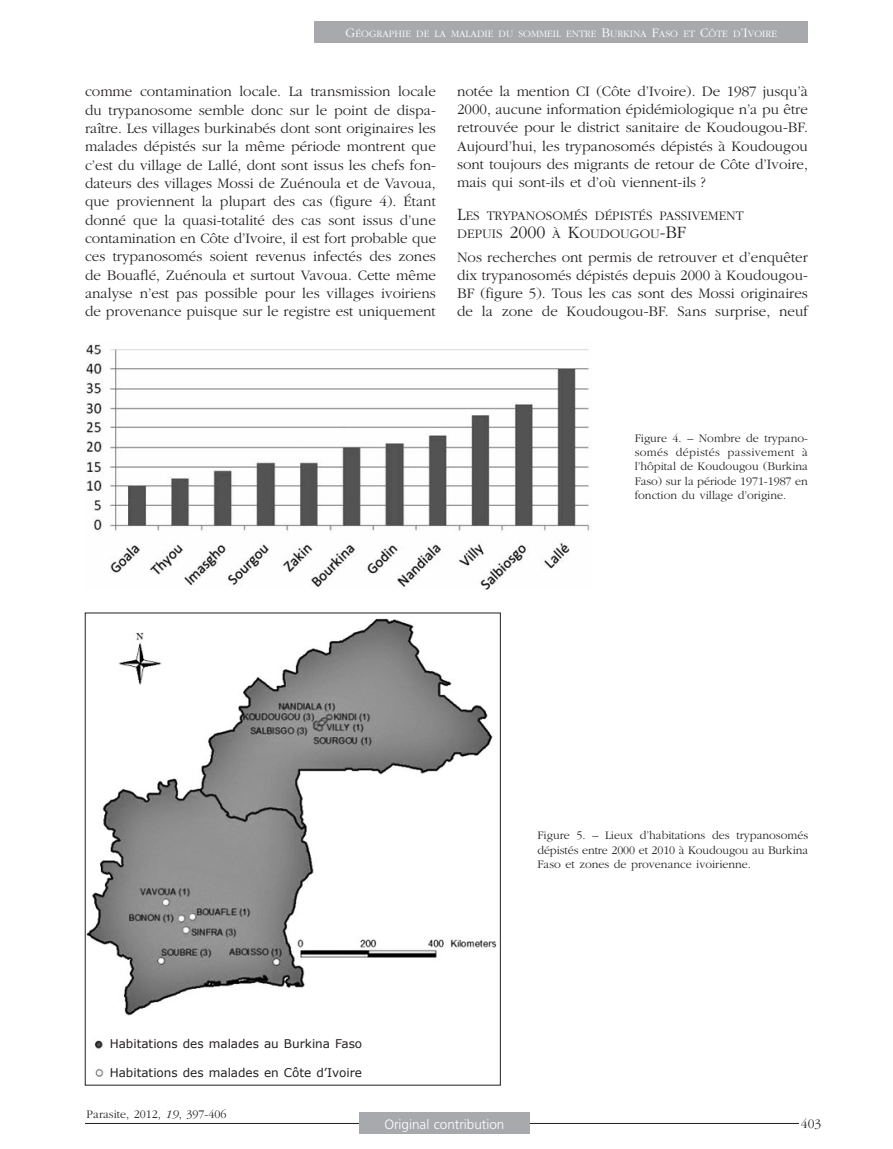
<style>
.page{position:relative;width:893px;height:1149px;background:#fff}
.page>*{position:absolute;margin:0;border:0;box-sizing:border-box;transform-origin:0 0}
.t1{font:300 15px/18.3px "Garamond";color:#231f20;text-align:justify}
.t2{font:300 13.5px/18px "Garamond";color:#231f20}
.t3{font:300 13.5px "Frutiger";color:#fff}
.t4{font:300 12px/14.4px "Garamond";color:#231f20;text-align:justify}
.t5{font:12px "Verdana";color:#231f20}
.t6{font:300 10.2px "Garamond";color:#fff}
.s1{font-size:13.5px}
.s2{font-size:18px}
.s3{font-style:italic}
</style>
<div class="page">
<div style="left:315px;top:21px;width:493px;height:22px;background:#a8a9ad"></div>
<hr style="left:85px;top:1122px;width:723px;height:1px;background:#231f20">
<div style="left:799px;top:1106px;width:30px;height:23px;background:#fff"></div>
<div style="left:359px;top:1112px;width:170px;height:21px;background:#a8a9ad"></div>
<img style="left:86px;top:344px;width:504px;height:245px">
<img style="left:87px;top:618px;width:410px;height:459px">
<p class="t6" style="left:346px;top:28px;width:433px"><span class="s1">G</span>ÉOGRAPHIE DE LA MALADIE DU SOMMEIL ENTRE <span class="s1">B</span>URKINA <span class="s1">F</span>ASO ET <span class="s1">C</span>ÔTE D<span class="s1">’I</span>VOIRE</p>
<p class="t1" style="left:85px;top:83px;width:353px">comme contamination locale. La transmission locale du trypanosome semble donc sur le point de dispa&shy;raître. Les villages burkinabés dont sont originaires les malades dépistés sur la même période montrent que c’est du village de Lallé, dont sont issus les chefs fon&shy;dateurs des villages Mossi de Zuénoula et de Vavoua, que proviennent la plupart des cas (figure 4). Étant donné que la quasi-totalité des cas sont issus d’une contamination en Côte d’Ivoire, il est fort probable que ces trypanosomés soient revenus infectés des zones de Bouaflé, Zuénoula et surtout Vavoua. Cette même analyse n’est pas possible pour les villages ivoiriens de provenance puisque sur le registre est uniquement</p>
<p class="t1" style="left:457px;top:83px;width:352px">notée la mention CI (Côte d’Ivoire). De 1987 jusqu’à 2000, aucune information épidémiologique n’a pu être retrouvée pour le district sanitaire de Koudougou-BF.<br>Aujourd’hui, les trypanosomés dépistés à Koudougou sont toujours des migrants de retour de Côte d’Ivoire, mais qui sont-ils et d’où viennent-ils ?</p>
<p class="t2" style="left:457px;top:206px;width:288px"><span class="s2">L</span>ES TRYPANOSOMÉS DÉPISTÉS PASSIVEMENT<br>DEPUIS <span class="s2">2000</span> À <span class="s2">K</span>OUDOUGOU<span class="s2">-BF</span></p>
<p class="t1" style="left:457px;top:248px;width:352px">Nos recherches ont permis de retrouver et d’enquêter dix trypanosomés dépistés depuis 2000 à Koudougou-BF (figure 5). Tous les cas sont des Mossi originaires de la zone de Koudougou-BF. Sans surprise, neuf</p>
<p class="t4" style="left:635px;top:431px;width:175px">Figure 4. – Nombre de trypano&shy;somés dépistés passivement à l’hôpital de Koudougou (Burkina Faso) sur la période 1971-1987 en fonction du village d’origine.</p>
<p class="t4" style="left:537px;top:828px;width:272px">Figure 5. – Lieux d’habitations des trypanosomés dépistés entre 2000 et 2010 à Koudougou au Burkina Faso et zones de provenance ivoirienne.</p>
<p class="t5" style="left:110px;top:1035px;width:254px">Habitations des malades au Burkina Faso</p>
<p class="t5" style="left:110px;top:1064px;width:254px">Habitations des malades en Côte d’Ivoire</p>
<p class="t4" style="left:87px;top:1106px;width:141px">Parasite, 2012, <span class="s3">19</span>, 397-406</p>
<p class="t3" style="left:384px;top:1116px;width:122px">Original contribution</p>
<p class="t2" style="left:801px;top:1114px;width:22px">403</p>
</div>
